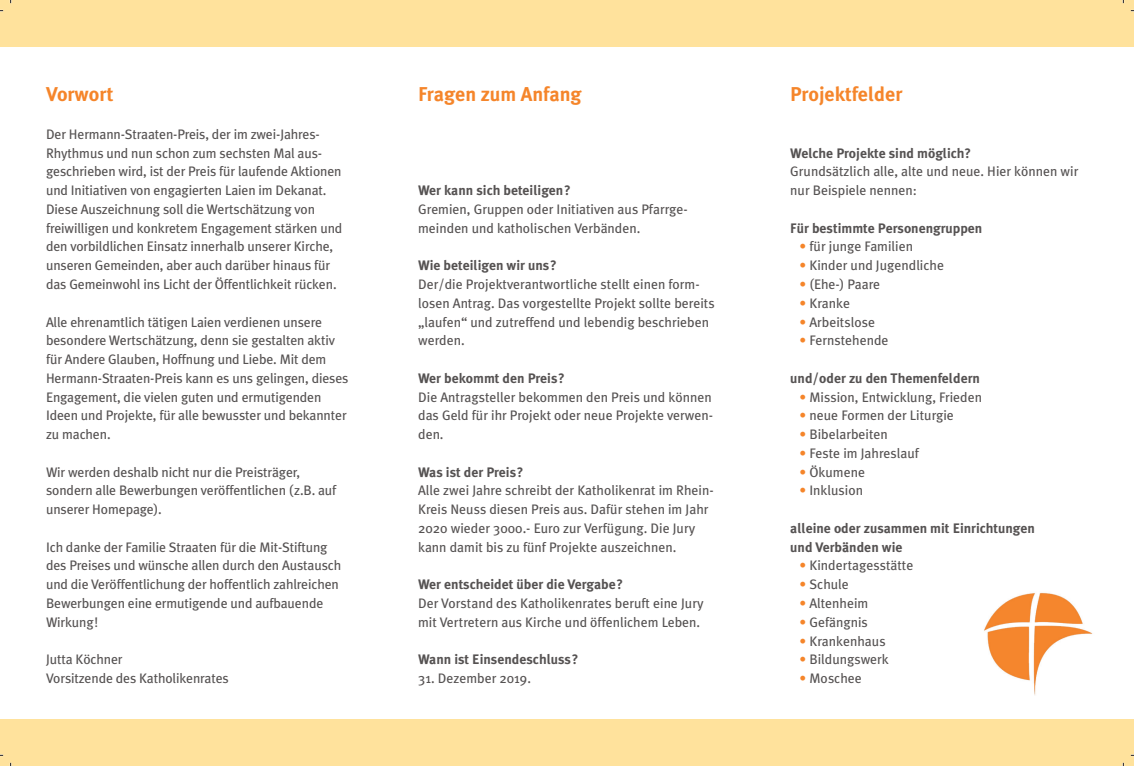
<style>
.page{position:relative;width:1134px;height:766px;background:#fff}
.page>*{position:absolute;margin:0;border:0;box-sizing:border-box;transform-origin:0 0}
.t1{font:700 20px "Meta Plus";color:#f5852a}
.t2{font:13.75px/18.8px "Meta Plus";letter-spacing:-.01em;color:#555252}
.t3{font:700 13.75px/18.8px "Meta Plus";color:#555252}
.s1{color:#f5852a}
</style>
<div class="page">
<div style="left:0;top:0;width:1134px;height:46px;background:#ffe29c"></div>
<div style="left:0;top:719px;width:1134px;height:46px;background:#ffe29c"></div>
<img style="left:984px;top:592px;width:109px;height:103px">
<h1 class="t1" style="left:46px;top:87px;width:69px">Vorwort</h1>
<p class="t2" style="left:46px;top:126px;width:298px">Der Hermann-Straaten-Preis, der im zwei-Jahres-Rhythmus und nun schon zum sechsten Mal aus&shy;geschrieben wird, ist der Preis für laufende Aktionen und Initiativen von engagierten Laien im Dekanat.<br>Diese Auszeichnung soll die Wertschätzung von freiwilligen und konkretem Engagement stärken und den vorbildlichen Einsatz innerhalb unserer Kirche, unseren Gemeinden, aber auch darüber hinaus für das Gemeinwohl ins Licht der Öffentlichkeit rücken.</p>
<p class="t2" style="left:46px;top:313px;width:304px">Alle ehrenamtlich tätigen Laien verdienen unsere besondere Wertschätzung, denn sie gestalten aktiv für Andere Glauben, Hoffnung und Liebe. Mit dem Hermann-Straaten-Preis kann es uns gelingen, dieses Engagement, die vielen guten und ermutigenden Ideen und Projekte, für alle bewusster und bekannter zu machen.</p>
<p class="t2" style="left:46px;top:463px;width:292px">Wir werden deshalb nicht nur die Preisträger, sondern alle Bewerbungen veröffentlichen (z.B. auf unserer Homepage).</p>
<p class="t2" style="left:46px;top:538px;width:297px">Ich danke der Familie Straaten für die Mit-Stiftung des Preises und wünsche allen durch den Austausch und die Veröffentlichung der hoffentlich zahlreichen Bewerbungen eine ermutigende und aufbauende Wirkung!</p>
<p class="t2" style="left:46px;top:651px;width:184px">Jutta Köchner<br>Vorsitzende des Katholikenrates</p>
<h1 class="t1" style="left:418px;top:87px;width:165px">Fragen zum Anfang</h1>
<p class="t3" style="left:418px;top:182px;width:154px">Wer kann sich beteiligen?</p>
<p class="t2" style="left:418px;top:201px;width:271px">Gremien, Gruppen oder Initiativen aus Pfarrge&shy;meinden und katholischen Verbänden.</p>
<p class="t3" style="left:418px;top:257px;width:140px">Wie beteiligen wir uns?</p>
<p class="t2" style="left:418px;top:276px;width:298px">Der/die Projektverantwortliche stellt einen form&shy;losen Antrag. Das vorgestellte Projekt sollte bereits „laufen“ und zutreffend und lebendig beschrieben werden.</p>
<p class="t3" style="left:418px;top:369px;width:148px">Wer bekommt den Preis?</p>
<p class="t2" style="left:418px;top:388px;width:296px;text-align:justify">Die Antragsteller bekommen den Preis und können das Geld für ihr Projekt oder neue Projekte verwen&shy;den.</p>
<p class="t3" style="left:418px;top:463px;width:107px">Was ist der Preis?</p>
<p class="t2" style="left:418px;top:482px;width:297px">Alle zwei Jahre schreibt der Katholikenrat im Rhein-Kreis Neuss diesen Preis aus. Dafür stehen im Jahr 2020 wieder 3000.- Euro zur Verfügung. Die Jury kann damit bis zu fünf Projekte auszeichnen.</p>
<p class="t3" style="left:418px;top:576px;width:206px">Wer entscheidet über die Vergabe?</p>
<p class="t2" style="left:418px;top:594px;width:287px">Der Vorstand des Katholikenrates beruft eine Jury mit Vertretern aus Kirche und öffenlichem Leben.</p>
<p class="t3" style="left:418px;top:651px;width:162px">Wann ist Einsendeschluss?</p>
<p class="t2" style="left:418px;top:669px;width:114px">31. Dezember 2019.</p>
<h1 class="t1" style="left:790px;top:87px;width:114px">Projektfelder</h1>
<p class="t3" style="left:790px;top:144px;width:183px">Welche Projekte sind möglich?</p>
<p class="t2" style="left:790px;top:163px;width:290px">Grundsätzlich alle, alte und neue. Hier können wir nur Beispiele nennen:</p>
<p class="t3" style="left:790px;top:219px;width:194px">Für bestimmte Personengruppen</p>
<p class="t2" style="left:799px;top:238px;width:115px"><span class="s1">•</span> für junge Familien</p>
<p class="t2" style="left:799px;top:257px;width:146px"><span class="s1">•</span> Kinder und Jugendliche</p>
<p class="t2" style="left:799px;top:276px;width:82px"><span class="s1">•</span> (Ehe-) Paare</p>
<p class="t2" style="left:799px;top:294px;width:52px"><span class="s1">•</span> Kranke</p>
<p class="t2" style="left:799px;top:313px;width:77px"><span class="s1">•</span> Arbeitslose</p>
<p class="t2" style="left:799px;top:332px;width:90px"><span class="s1">•</span> Fernstehende</p>
<p class="t3" style="left:790px;top:369px;width:191px">und/oder zu den Themenfeldern</p>
<p class="t2" style="left:799px;top:388px;width:184px"><span class="s1">•</span> Mission, Entwicklung, Frieden</p>
<p class="t2" style="left:799px;top:407px;width:156px"><span class="s1">•</span> neue Formen der Liturgie</p>
<p class="t2" style="left:799px;top:426px;width:90px"><span class="s1">•</span> Bibelarbeiten</p>
<p class="t2" style="left:799px;top:444px;width:121px"><span class="s1">•</span> Feste im Jahreslauf</p>
<p class="t2" style="left:799px;top:463px;width:67px"><span class="s1">•</span> Ökumene</p>
<p class="t2" style="left:799px;top:482px;width:65px"><span class="s1">•</span> Inklusion</p>
<p class="t3" style="left:790px;top:519px;width:246px">alleine oder zusammen mit Einrichtungen und Verbänden wie</p>
<p class="t2" style="left:799px;top:557px;width:115px"><span class="s1">•</span> Kindertagesstätte</p>
<p class="t2" style="left:799px;top:576px;width:51px"><span class="s1">•</span> Schule</p>
<p class="t2" style="left:799px;top:594px;width:70px"><span class="s1">•</span> Altenheim</p>
<p class="t2" style="left:799px;top:613px;width:70px"><span class="s1">•</span> Gefängnis</p>
<p class="t2" style="left:799px;top:632px;width:88px"><span class="s1">•</span> Krankenhaus</p>
<p class="t2" style="left:799px;top:651px;width:91px"><span class="s1">•</span> Bildungswerk</p>
<p class="t2" style="left:799px;top:669px;width:64px"><span class="s1">•</span> Moschee</p>
</div>
